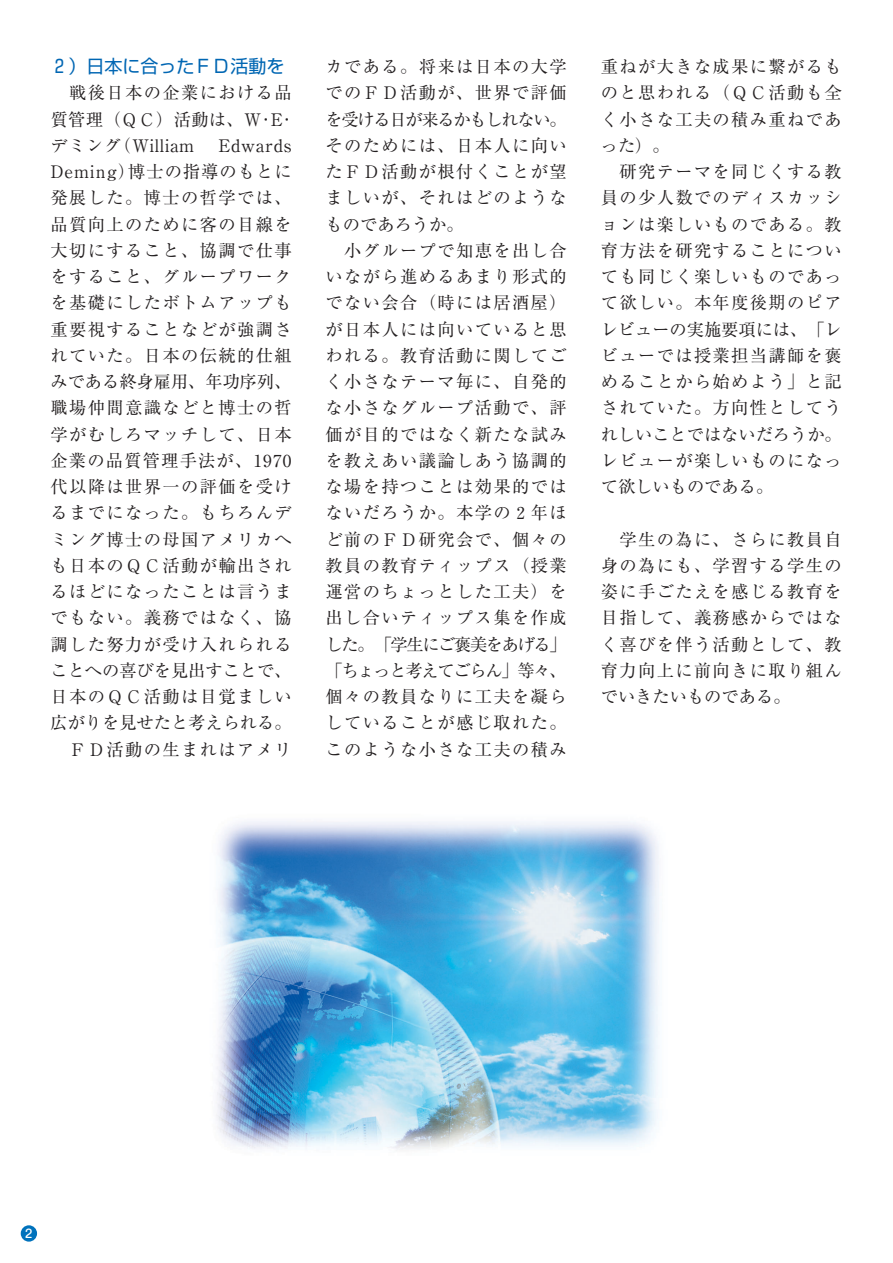
<style>
.page{position:relative;width:893px;height:1263px;background:#fff}
.page>*{position:absolute;margin:0;border:0;box-sizing:border-box;transform-origin:0 0}
.t1{font:18px "Shin Go";color:#0066b3}
.t2{font:17.25px/26.2px "Ryumin";letter-spacing:.08em;color:#231f20;text-align:justify}
.t3{font:500 11.55px "Shin M Go";color:#fff}
</style>
<div class="page">
<img style="left:216px;top:821px;width:443px;height:330px">
<div style="left:21px;top:1225px;width:16px;height:17px;background:#0072bc;border-radius:50%"></div>
<p class="t1" style="left:50px;top:60px;width:236px">２）日本に合ったＦＤ活動を</p>
<p class="t2" style="left:50px;top:82px;width:242px">　戦後日本の企業における品質管理（ＱＣ）活動は、W･E･デミング（William</p>
<p class="t2" style="left:50px;top:135px;width:242px;text-indent:168px">Edwards Deming）博士の指導のもとに発展した。博士の哲学では、品質向上のために客の目線を大切にすること、協調で仕事をすること、グループワークを基礎にしたボトムアップも重要視することなどが強調されていた。日本の伝統的仕組みである終身雇用、年功序列、職場仲間意識などと博士の哲学がむしろマッチして、日本企業の品質管理手法が、1970代以降は世界一の評価を受けるまでになった。もちろんデミング博士の母国アメリカへも日本のＱＣ活動が輸出されるほどになったことは言うまでもない。義務ではなく、協調した努力が受け入れられることへの喜びを見出すことで、日本のＱＣ活動は目覚ましい広がりを見せたと考えられる。　ＦＤ活動の生まれはアメリ</p>
<p class="t2" style="left:325px;top:56px;width:242px;text-align:left">カである。将来は日本の大学でのＦＤ活動が、世界で評価を受ける日が来るかもしれない。そのためには、日本人に向いたＦＤ活動が根付くことが望ましいが、それはどのようなものであろうか。<br>　小グループで知恵を出し合いながら進めるあまり形式的でない会合（時には居酒屋）が日本人には向いていると思われる。教育活動に関してごく小さなテーマ毎に、自発的な小さなグループ活動で、評価が目的ではなく新たな試みを教えあい議論しあう協調的な場を持つことは効果的ではないだろうか。本学の２年ほど前のＦＤ研究会で、個々の教員の教育ティップス（授業運営のちょっとした工夫）を出し合いティップス集を作成した。「学生にご褒美をあげる」「ちょっと考えてごらん」等々、個々の教員なりに工夫を凝らしていることが感じ取れた。このような小さな工夫の積み</p>
<p class="t2" style="left:600px;top:56px;width:242px;text-align:left">重ねが大きな成果に繋がるものと思われる（ＱＣ活動も全く小さな工夫の積み重ねであった）。<br>　研究テーマを同じくする教員の少人数でのディスカッションは楽しいものである。教育方法を研究することについても同じく楽しいものであって欲しい。本年度後期のピアレビューの実施要項には、「レビューでは授業担当講師を褒めることから始めよう」と記されていた。方向性としてうれしいことではないだろうか。レビューが楽しいものになって欲しいものである。</p>
<p class="t2" style="left:600px;top:528px;width:242px">　学生の為に、さらに教員自身の為にも、学習する学生の姿に手ごたえを感じる教育を目指して、義務感からではなく喜びを伴う活動として、教育力向上に前向きに取り組んでいきたいものである。</p>
<p class="t3" style="left:25px;top:1230px;width:9px">2</p>
</div>
